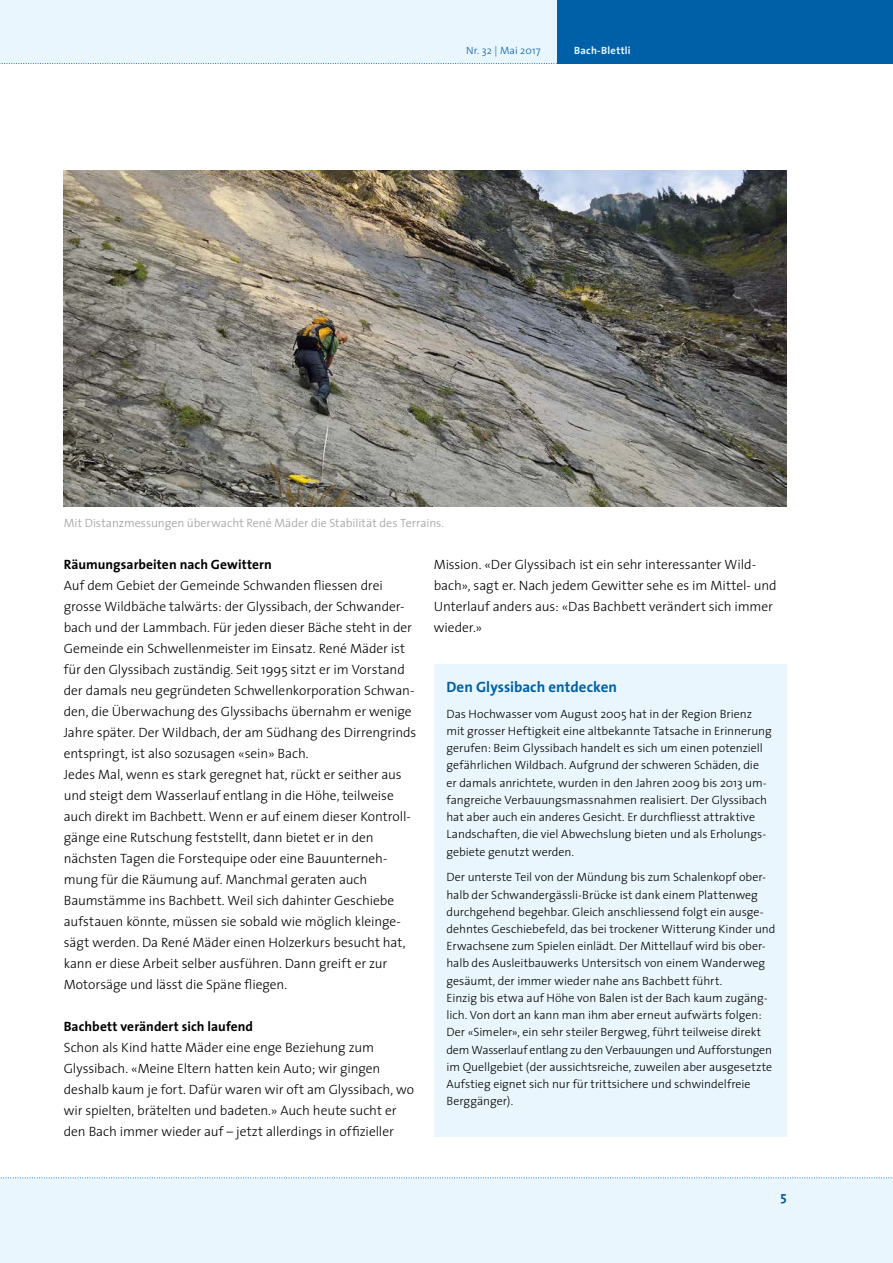
<style>
.page{position:relative;width:893px;height:1263px;background:#fff}
.page>*{position:absolute;margin:0;border:0;box-sizing:border-box;transform-origin:0 0}
.t1{font:700 15px "The Sans";color:#0060a7}
.t2{font:300 13.5px/21px "The Sans";letter-spacing:-.005em;color:#000}
.t3{font:700 13.5px "The Sans";letter-spacing:.005em;color:#000}
.t4{font:700 13.5px "The Sans";color:#0060a7}
.t5{font:300 12px/17.2px "The Sans";letter-spacing:-.005em;color:#000}
.t6{font:300 12px "The Sans";color:#9c9c9d}
.t7{font:300 10.5px "The Sans";letter-spacing:.015em;color:#0060a7}
.t8{font:700 10.5px "The Sans";letter-spacing:.025em;color:#eaf6fe}
</style>
<div class="page">
<div style="left:0;top:0;width:893px;height:64px;background:#eaf6fe"></div>
<div style="left:557px;top:0;width:336px;height:64px;background:#0060a7"></div>
<svg style="left:0;top:63px;width:557px;height:1px"></svg>
<div style="left:0;top:1178px;width:893px;height:85px;background:#eaf6fe"></div>
<svg style="left:0;top:1177px;width:892px;height:1px"></svg>
<div style="left:434px;top:664px;width:353px;height:472px;background:#eaf6fe"></div>
<img style="left:64px;top:170px;width:723px;height:336px">
<p class="t7" style="left:466px;top:42px;width:76px">Nr. 32 | Mai 2017</p>
<p class="t8" style="left:574px;top:41px;width:58px">Bach-Blettli</p>
<p class="t6" style="left:64px;top:513px;width:382px">Mit Distanzmessungen überwacht René Mäder die Stabilität des Terrains.</p>
<p class="t3" style="left:64px;top:553px;width:209px">Räumungsarbeiten nach Gewittern</p>
<p class="t2" style="left:64px;top:575px;width:354px">Auf dem Gebiet der Gemeinde Schwanden fliessen drei grosse Wildbäche talwärts: der Glyssibach, der Schwander&shy;bach und der Lammbach. Für jeden dieser Bäche steht in der Gemeinde ein Schwellenmeister im Einsatz. René Mäder ist für den Glyssibach zuständig. Seit 1995 sitzt er im Vorstand der damals neu gegründeten Schwellenkorporation Schwan&shy;den, die Überwachung des Glyssibachs übernahm er wenige Jahre später. Der Wildbach, der am Südhang des Dirrengrinds entspringt, ist also sozusagen «sein» Bach.<br>Jedes Mal, wenn es stark geregnet hat, rückt er seither aus und steigt dem Wasserlauf entlang in die Höhe, teilweise auch direkt im Bachbett. Wenn er auf einem dieser Kontroll&shy;gänge eine Rutschung feststellt, dann bietet er in den nächsten Tagen die Forstequipe oder eine Bauunterneh&shy;mung für die Räumung auf. Manchmal geraten auch Baumstämme ins Bachbett. Weil sich dahinter Geschiebe aufstauen könnte, müssen sie sobald wie möglich kleinge&shy;sägt werden. Da René Mäder einen Holzerkurs besucht hat, kann er diese Arbeit selber ausführen. Dann greift er zur Motorsäge und lässt die Späne fliegen.</p>
<p class="t3" style="left:64px;top:1015px;width:191px">Bachbett verändert sich laufend</p>
<p class="t2" style="left:64px;top:1037px;width:352px">Schon als Kind hatte Mäder eine enge Beziehung zum Glyssibach. «Meine Eltern hatten kein Auto; wir gingen deshalb kaum je fort. Dafür waren wir oft am Glyssibach, wo wir spielten, brätelten und badeten.» Auch heute sucht er den Bach immer wieder auf – jetzt allerdings in offizieller</p>
<p class="t2" style="left:434px;top:554px;width:345px">Mission. «Der Glyssibach ist ein sehr interessanter Wild&shy;bach», sagt er. Nach jedem Gewitter sehe es im Mittel- und Unterlauf anders aus: «Das Bachbett verändert sich immer wieder.»</p>
<p class="t1" style="left:446px;top:674px;width:172px">Den Glyssibach entdecken</p>
<p class="t5" style="left:446px;top:704px;width:327px">Das Hochwasser vom August 2005 hat in der Region Brienz mit grosser Heftigkeit eine altbekannte Tatsache in Erinnerung gerufen: Beim Glyssibach handelt es sich um einen potenziell gefährlichen Wildbach. Aufgrund der schweren Schäden, die er damals anrichtete, wurden in den Jahren 2009 bis 2013 um&shy;fangreiche Verbauungsmassnahmen realisiert. Der Glyssibach hat aber auch ein anderes Gesicht. Er durchfliesst attraktive Landschaften, die viel Abwechslung bieten und als Erholungs&shy;gebiete genutzt werden.</p>
<p class="t5" style="left:446px;top:868px;width:331px">Der unterste Teil von der Mündung bis zum Schalenkopf ober&shy;halb der Schwandergässli-Brücke ist dank einem Plattenweg durchgehend begehbar. Gleich anschliessend folgt ein ausge&shy;dehntes Geschiebefeld, das bei trockener Witterung Kinder und Erwachsene zum Spielen einlädt. Der Mittellauf wird bis ober&shy;halb des Ausleitbauwerks Untersitsch von einem Wanderweg gesäumt, der immer wieder nahe ans Bachbett führt.<br>Einzig bis etwa auf Höhe von Balen ist der Bach kaum zugäng&shy;lich. Von dort an kann man ihm aber erneut aufwärts folgen:<br>Der «Simeler», ein sehr steiler Bergweg, führt teilweise direkt dem Wasserlauf entlang zu den Verbauungen und Aufforstungen im Quellgebiet (der aussichtsreiche, zuweilen aber ausgesetzte Aufstieg eignet sich nur für trittsichere und schwindelfreie Berggänger).</p>
<p class="t4" style="left:780px;top:1185px;width:8px">5</p>
</div>
